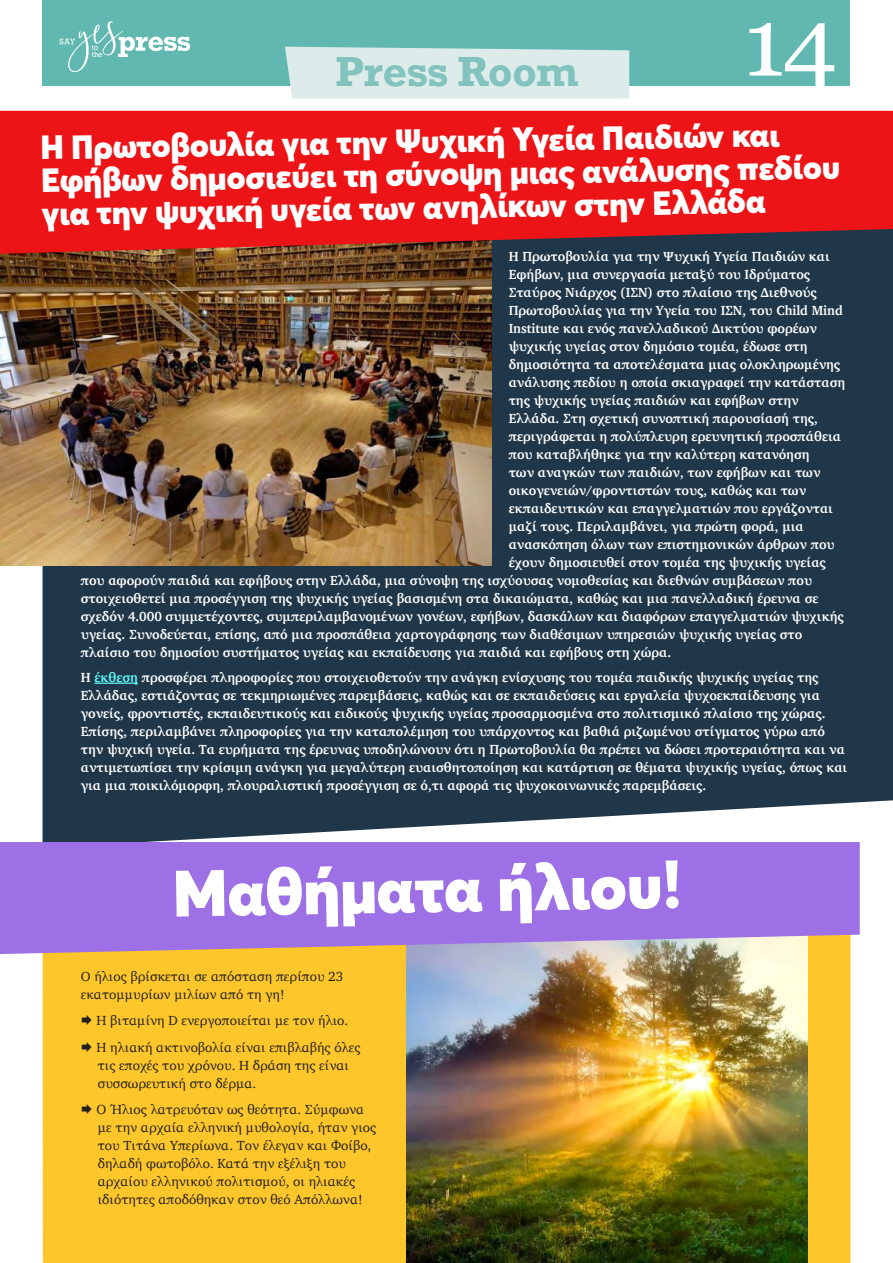
<style>
.page{position:relative;width:893px;height:1263px;background:#fff}
.page>*{position:absolute;margin:0;border:0;box-sizing:border-box;transform-origin:0 0}
.t1{font:97.5px "Georgia";color:#fff}
.t2{font:900 64.5px "Averta";color:#fff}
.t3{font:700 39.6px "Rockwell";color:#82c3bd}
.t4{font:900 33px/33px "Averta";color:#fff}
.t5{font:700 13.5px/18px "Charter";color:#fff;scale:.96 1}
.t6{font:13.5px/18px "Charter";color:#231f20}
.s1{color:#5efcfb}
</style>
<div class="page">
<div style="left:43px;top:254px;width:850px;height:588px;background:#203749"></div>
<img style="left:0;top:254px;width:492px;height:311px">
<div style="left:43px;top:954px;width:807px;height:309px;background:#fdc62b"></div>
<img style="left:406px;top:954px;width:402px;height:309px">
<div style="left:43px;top:0;width:807px;height:85px;background:#61b8b0"></div>
<svg style="left:60px;top:21px;width:130px;height:51px"></svg>
<hr style="left:94px;top:682px;width:44px;height:2px;background:#5efcfb">
<svg style="left:0;top:111px;width:893px;height:143px;background:#dd171a"></svg>
<svg style="left:0;top:842px;width:860px;height:112px;background:#a377df"></svg>
<div style="left:285px;top:47px;width:344px;height:52px;background:#ddecea"></div>
<svg style="left:82px;top:1015px;width:10px;height:10px"></svg>
<svg style="left:82px;top:1042px;width:10px;height:10px"></svg>
<svg style="left:82px;top:1104px;width:10px;height:10px"></svg>
<h3 class="t3" style="left:335px;top:46px;width:245px">Press Room</h3>
<h1 class="t1" style="left:743px;top:-29px;width:96px">14</h1>
<h3 class="t4" style="left:40px;top:131px;width:800px;rotate:-1deg">Η Πρωτοβουλία για την Ψυχική Υγεία Παιδιών και<br>Εφήβων δημοσιεύει τη σύνοψη μιας ανάλυσης πεδίου για την ψυχική υγεία των ανηλίκων στην Ελλάδα</h3>
<p class="t5" style="left:509px;top:247px;width:336px">Η Πρωτοβουλία για την Ψυχική Υγεία Παιδιών και</p>
<p class="t5" style="left:509px;top:265px;width:316px">Εφήβων, μια συνεργασία μεταξύ του Ιδρύματος</p>
<p class="t5" style="left:509px;top:283px;width:322px">Σταύρος Νιάρχος (ΙΣΝ) στο πλαίσιο της Διεθνούς</p>
<p class="t5" style="left:509px;top:301px;width:349px">Πρωτοβουλίας για την Υγεία του ΙΣΝ, του Child Mind</p>
<p class="t5" style="left:509px;top:319px;width:323px">Institute και ενός πανελλαδικού Δικτύου φορέων</p>
<p class="t5" style="left:509px;top:337px;width:313px">ψυχικής υγείας στον δημόσιο τομέα, έδωσε στη</p>
<p class="t5" style="left:509px;top:355px;width:347px">δημοσιότητα τα αποτελέσματα μιας ολοκληρωμένης</p>
<p class="t5" style="left:509px;top:373px;width:352px">ανάλυσης πεδίου η οποία σκιαγραφεί την κατάσταση</p>
<p class="t5" style="left:509px;top:391px;width:303px">της ψυχικής υγείας παιδιών και εφήβων στην</p>
<p class="t5" style="left:509px;top:409px;width:324px">Ελλάδα. Στη σχετική συνοπτική παρουσίασή της,</p>
<p class="t5" style="left:509px;top:427px;width:348px">περιγράφεται η πολύπλευρη ερευνητική προσπάθεια</p>
<p class="t5" style="left:509px;top:445px;width:315px">που καταβλήθηκε για την καλύτερη κατανόηση</p>
<p class="t5" style="left:509px;top:463px;width:326px">των αναγκών των παιδιών, των εφήβων και των</p>
<p class="t5" style="left:509px;top:481px;width:311px">οικογενειών/φροντιστών τους, καθώς και των</p>
<p class="t5" style="left:509px;top:499px;width:339px">εκπαιδευτικών και επαγγελματιών που εργάζονται</p>
<p class="t5" style="left:509px;top:517px;width:309px">μαζί τους. Περιλαμβάνει, για πρώτη φορά, μια</p>
<p class="t5" style="left:509px;top:535px;width:341px">ανασκόπηση όλων των επιστημονικών άρθρων που</p>
<p class="t5" style="left:509px;top:553px;width:332px">έχουν δημοσιευθεί στον τομέα της ψυχικής υγείας</p>
<p class="t5" style="left:81px;top:571px;width:763px">που αφορούν παιδιά και εφήβους στην Ελλάδα, μια σύνοψη της ισχύουσας νομοθεσίας και διεθνών συμβάσεων που</p>
<p class="t5" style="left:81px;top:589px;width:770px">στοιχειοθετεί μια προσέγγιση της ψυχικής υγείας βασισμένη στα δικαιώματα, καθώς και μια πανελλαδική έρευνα σε</p>
<p class="t5" style="left:81px;top:607px;width:796px">σχεδόν 4.000 συμμετέχοντες, συμπεριλαμβανομένων γονέων, εφήβων, δασκάλων και διαφόρων επαγγελματιών ψυχικής</p>
<p class="t5" style="left:81px;top:625px;width:753px">υγείας. Συνοδεύεται, επίσης, από μια προσπάθεια χαρτογράφησης των διαθέσιμων υπηρεσιών ψυχικής υγείας στο</p>
<p class="t5" style="left:81px;top:643px;width:616px">πλαίσιο του δημοσίου συστήματος υγείας και εκπαίδευσης για παιδιά και εφήβους στη χώρα.</p>
<p class="t5" style="left:81px;top:668px;width:800px">Η <span class="s1">έκθεση</span> προσφέρει πληροφορίες που στοιχειοθετούν την ανάγκη ενίσχυσης του τομέα παιδικής ψυχικής υγείας της Ελλάδας, εστιάζοντας σε τεκμηριωμένες παρεμβάσεις, καθώς και σε εκπαιδεύσεις και εργαλεία ψυχοεκπαίδευσης για γονείς, φροντιστές, εκπαιδευτικούς και ειδικούς ψυχικής υγείας προσαρμοσμένα στο πολιτισμικό πλαίσιο της χώρας.<br>Επίσης, περιλαμβάνει πληροφορίες για την καταπολέμηση του υπάρχοντος και βαθιά ριζωμένου στίγματος γύρω από την ψυχική υγεία. Τα ευρήματα της έρευνας υποδηλώνουν ότι η Πρωτοβουλία θα πρέπει να δώσει προτεραιότητα και να αντιμετωπίσει την κρίσιμη ανάγκη για μεγαλύτερη ευαισθητοποίηση και κατάρτιση σε θέματα ψυχικής υγείας, όπως και για μια ποικιλόμορφη, πλουραλιστική προσέγγιση σε ό,τι αφορά τις ψυχοκοινωνικές παρεμβάσεις.</p>
<h2 class="t2" style="left:172px;top:852px;width:510px;rotate:-1deg">Μαθήματα ήλιου!</h2>
<p class="t6" style="left:81px;top:967px;width:264px">Ο ήλιος βρίσκεται σε απόσταση περίπου 23 εκατομμυρίων μιλίων από τη γη!</p>
<p class="t6" style="left:97px;top:1007px;width:265px;line-height:26.5px">Η βιταμίνη D ενεργοποιείται με τον ήλιο.<br>Η ηλιακή ακτινοβολία είναι επιβλαβής όλες</p>
<p class="t6" style="left:98px;top:1056px;width:253px">τις εποχές του χρόνου. Η δράση της είναι συσσωρευτική στο δέρμα.</p>
<p class="t6" style="left:97px;top:1100px;width:281px">Ο Ήλιος λατρευόταν ως θεότητα. Σύμφωνα με την αρχαία ελληνική μυθολογία, ήταν γιος του Τιτάνα Υπερίωνα. Τον έλεγαν και Φοίβο, δηλαδή φωτοβόλο. Κατά την εξέλιξη του αρχαίου ελληνικού πολιτισμού, οι ηλιακές ιδιότητες αποδόθηκαν στον θεό Απόλλωνα!</p>
</div>
